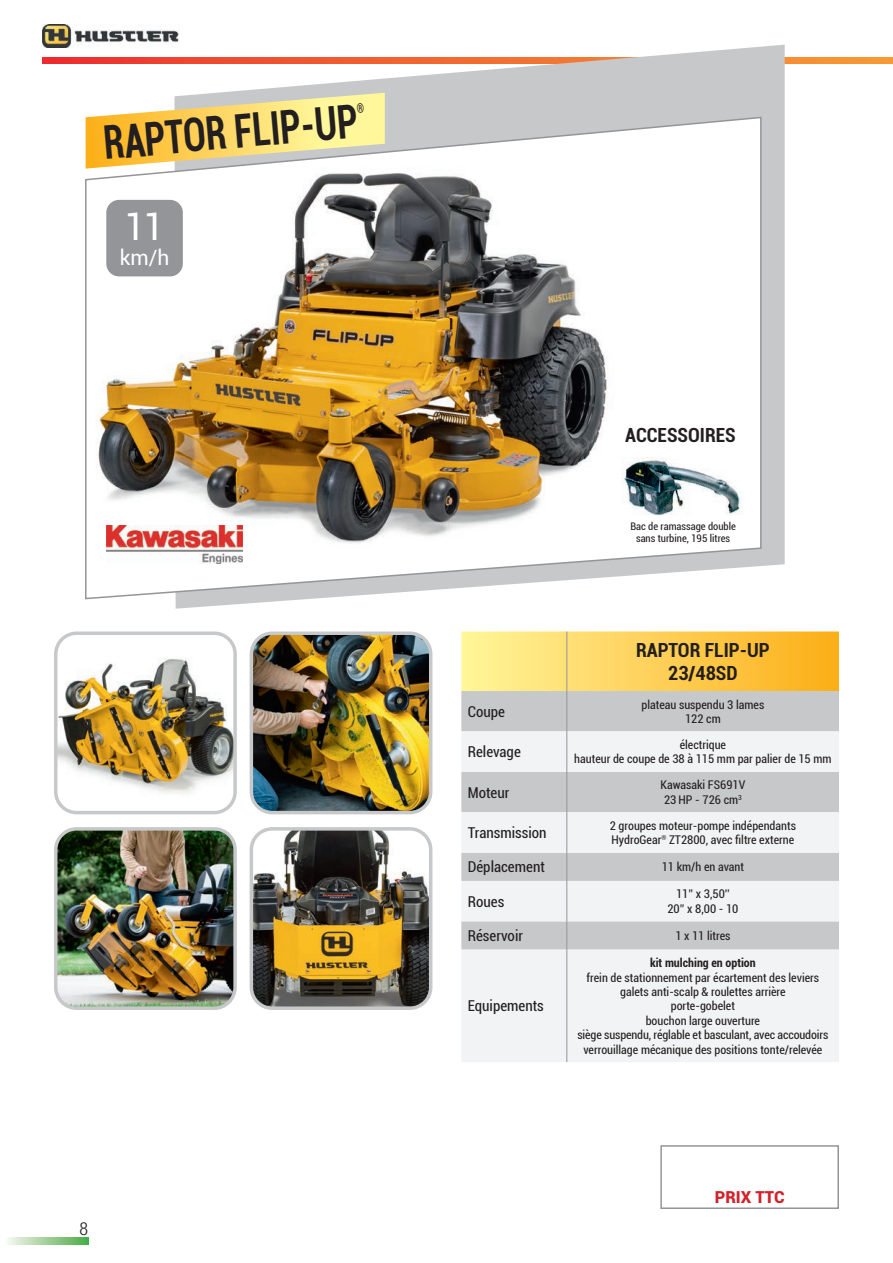
<style>
.page{position:relative;width:893px;height:1263px;background:#fff}
.page>*{position:absolute;margin:0;border:0;box-sizing:border-box;transform-origin:0 0}
.t1{font:700 condensed 46.5px "Roboto";color:#231f20;scale:.8 1}
.t2{font:37.5px "Roboto";color:#fff}
.t3{font:21px "Roboto";color:#fff}
.t4{font:700 condensed 19.5px/23.4px "Roboto";color:#231f20;text-align:center}
.t5{font:300 condensed 18px "Helvetica Neue";color:#231f20}
.t6{font:900 16.5px "Roboto";color:#d1232a}
.t7{font:condensed 15px "Roboto";color:#231f20}
.t8{font:condensed 12px/14.4px "Roboto";color:#231f20}
.t9{font:700 condensed 12px "Roboto";color:#231f20}
.t10{font:condensed 10.5px/12.6px "Roboto";color:#231f20;text-align:center}
</style>
<div class="page">
<svg style="left:8px;top:1238px;width:80px;height:6px"></svg>
<svg style="left:43px;top:57px;width:850px;height:7px;background:#f16031"></svg>
<img style="left:43px;top:24px;width:136px;height:24px">
<svg style="left:174px;top:45px;width:611px;height:564px;fill:#c7c8ca"></svg>
<img style="left:85px;top:116px;width:677px;height:484px">
<img style="left:58px;top:647px;width:175px;height:152px">
<div style="left:54px;top:631px;width:183px;height:183px;border:3px solid #c7c8ca;border-radius:21px"></div>
<img style="left:254px;top:635px;width:177px;height:175px">
<div style="left:250px;top:631px;width:182px;height:183px;border:3px solid #c7c8ca;border-radius:21px"></div>
<img style="left:58px;top:831px;width:175px;height:175px">
<div style="left:54px;top:827px;width:183px;height:183px;border:3px solid #c7c8ca;border-radius:21px"></div>
<img style="left:254px;top:831px;width:174px;height:175px">
<div style="left:250px;top:827px;width:182px;height:183px;border:3px solid #c7c8ca;border-radius:21px"></div>
<img style="left:106px;top:526px;width:136px;height:37px">
<svg style="left:461px;top:631px;width:378px;height:60px;background:#fdd25b"></svg>
<div style="left:461px;top:691px;width:378px;height:40px;background:#c7c8ca"></div>
<svg style="left:461px;top:731px;width:378px;height:331px;fill:#f2f3f4"></svg>
<hr style="left:566px;top:631px;width:1px;height:60px;background:#939598">
<hr style="left:566px;top:691px;width:1px;height:40px;background:#939598">
<hr style="left:566px;top:731px;width:1px;height:41px;background:#939598">
<hr style="left:566px;top:772px;width:1px;height:40px;background:#939598">
<hr style="left:566px;top:812px;width:1px;height:41px;background:#939598">
<svg style="left:566px;top:853px;width:1px;height:28px"></svg>
<hr style="left:566px;top:881px;width:1px;height:40px;background:#939598">
<svg style="left:566px;top:921px;width:1px;height:28px"></svg>
<hr style="left:566px;top:949px;width:1px;height:113px;background:#939598">
<div style="left:106px;top:200px;width:77px;height:76px;background:#939598;border-radius:13px"></div>
<img style="left:622px;top:457px;width:123px;height:63px">
<div style="left:660px;top:1145px;width:179px;height:64px;border:2px solid #939598"></div>
<svg style="left:86px;top:93px;width:299px;height:76px"></svg>
<p class="t1" style="left:101px;top:110px;width:320px;rotate:-5deg">RAPTOR FLIP-UP</p>
<p class="t2" style="left:124px;top:200px;width:42px">11</p>
<p class="t3" style="left:120px;top:243px;width:51px">km/h</p>
<h3 class="t5" style="left:79px;top:1218px;width:10px">8</h3>
<p class="t4" style="left:625px;top:422px;width:112px">ACCESSOIRES</p>
<p class="t10" style="left:630px;top:519px;width:107px">Bac de ramassage double sans turbine, 195 litres</p>
<p class="t7" style="left:468px;top:701px;width:39px">Coupe</p>
<p class="t7" style="left:468px;top:741px;width:55px">Relevage</p>
<p class="t7" style="left:468px;top:782px;width:43px">Moteur</p>
<p class="t4" style="left:636px;top:637px;width:135px">RAPTOR FLIP-UP<br>23/48SD</p>
<p class="t8" style="left:641px;top:697px;width:124px">plateau suspendu 3 lames</p>
<p class="t8" style="left:685px;top:711px;width:37px">122 cm</p>
<p class="t8" style="left:680px;top:737px;width:48px">électrique</p>
<p class="t8" style="left:574px;top:751px;width:259px">hauteur de coupe de 38 à 115 mm par palier de 15 mm</p>
<p class="t8" style="left:660px;top:777px;width:86px">Kawasaki FS691V</p>
<p class="t8" style="left:664px;top:792px;width:79px">23 HP - 726 cm<sup>3</sup></p>
<p class="t7" style="left:468px;top:822px;width:80px">Transmission</p>
<p class="t8" style="left:610px;top:818px;width:188px">2 groupes moteur-pompe indépendants<br>HydroGear<sup>®</sup> ZT2800, avec filtre externe</p>
<p class="t7" style="left:468px;top:857px;width:79px">Déplacement</p>
<p class="t8" style="left:662px;top:859px;width:84px">11 km/h en avant</p>
<p class="t7" style="left:468px;top:891px;width:38px">Roues</p>
<p class="t8" style="left:676px;top:886px;width:55px">11’’ x 3,50’’</p>
<p class="t8" style="left:667px;top:901px;width:73px">20’’ x 8,00 - 10</p>
<p class="t7" style="left:468px;top:925px;width:57px">Réservoir</p>
<p class="t8" style="left:675px;top:928px;width:57px">1 x 11 litres</p>
<p class="t7" style="left:468px;top:996px;width:78px">Equipements</p>
<p class="t9" style="left:650px;top:954px;width:107px">kit mulching en option</p>
<p class="t8" style="left:587px;top:970px;width:234px">frein de stationnement par écartement des leviers</p>
<p class="t8" style="left:620px;top:984px;width:167px">galets anti-scalp &amp; roulettes arrière</p>
<p class="t8" style="left:671px;top:998px;width:66px">porte-gobelet</p>
<p class="t8" style="left:646px;top:1013px;width:116px">bouchon large ouverture</p>
<p class="t8" style="left:577px;top:1027px;width:252px">siège suspendu, réglable et basculant, avec accoudoirs</p>
<p class="t8" style="left:583px;top:1042px;width:241px">verrouillage mécanique des positions tonte/relevée</p>
<p class="t6" style="left:715px;top:1186px;width:71px">PRIX TTC</p>
</div>
